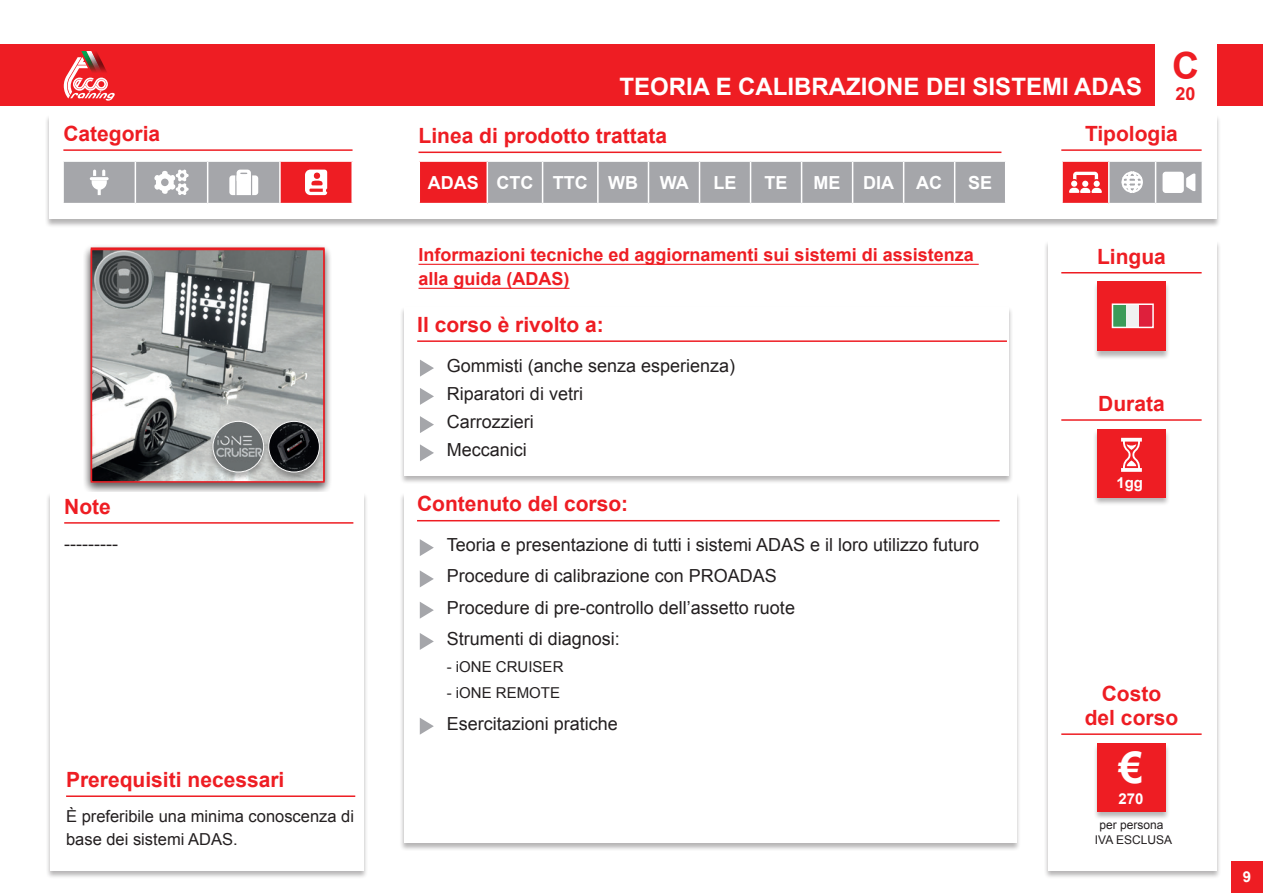
<style>
.page{position:relative;width:1263px;height:893px;background:#fff}
.page>*{position:absolute;margin:0;border:0;box-sizing:border-box;transform-origin:0 0}
.t1{font:700 43.5px "Arial";color:#fff}
.t2{font:700 37.5px "Arial";color:#ee1d23}
.t3{font:700 24px "Arial";color:#fff}
.t4{font:700 21px/24px "Arial";color:#ee1d23;text-align:center}
.t5{font:18px/28.2px "Arial";color:#231f20}
.t6{font:700 18px/24px "Arial";color:#ee1d23}
.t7{font:700 18px "Arial";color:#fff}
.t8{font:16.5px/22.5px "Arial";color:#231f20}
.t9{font:15px "Arial";color:#231f20}
.t10{font:700 15px "Arial";color:#fff}
.t11{font:12px/15px "Arial";color:#231f20;text-align:center}
</style>
<div class="page">
<div style="left:1231px;top:861px;width:32px;height:32px;background:#ee1d23"></div>
<div style="left:0;top:45px;width:1263px;height:61px;background:#ee1d23"></div>
<svg style="left:64px;top:51px;width:51px;height:50px"></svg>
<div style="left:44px;top:115px;width:1177px;height:113px;background:#231f20;opacity:.33"></div>
<div style="left:49px;top:115px;width:1167px;height:104px;background:#fff"></div>
<hr style="left:63px;top:149px;width:290px;height:2px;background:#ee1d23">
<div style="left:82px;top:245px;width:250px;height:250px;background:#231f20;opacity:.5"></div>
<img style="left:94px;top:252px;width:228px;height:228px">
<div style="left:91px;top:249px;width:234px;height:234px;border:2px solid #ee1d23"></div>
<div style="left:399px;top:307px;width:614px;height:177px;background:#231f20;opacity:.33"></div>
<div style="left:404px;top:307px;width:605px;height:168px;background:#fff"></div>
<hr style="left:417px;top:340px;width:590px;height:2px;background:#ee1d23">
<svg style="left:420px;top:360px;width:14px;height:17px"></svg>
<svg style="left:420px;top:388px;width:14px;height:17px"></svg>
<svg style="left:420px;top:416px;width:14px;height:17px"></svg>
<svg style="left:420px;top:444px;width:14px;height:17px"></svg>
<div style="left:400px;top:492px;width:621px;height:360px;background:#231f20;opacity:.33"></div>
<div style="left:404px;top:493px;width:612px;height:350px;background:#fff"></div>
<hr style="left:417px;top:520px;width:583px;height:1px;background:#ee1d23">
<svg style="left:420px;top:539px;width:14px;height:17px"></svg>
<svg style="left:420px;top:570px;width:14px;height:17px"></svg>
<svg style="left:420px;top:602px;width:14px;height:17px"></svg>
<svg style="left:420px;top:633px;width:14px;height:17px"></svg>
<svg style="left:420px;top:718px;width:14px;height:17px"></svg>
<div style="left:46px;top:492px;width:322px;height:388px;background:#231f20;opacity:.33"></div>
<div style="left:51px;top:493px;width:313px;height:378px;background:#fff"></div>
<hr style="left:64px;top:522px;width:289px;height:2px;background:#ee1d23">
<hr style="left:418px;top:152px;width:583px;height:1px;background:#ee1d23">
<hr style="left:1061px;top:149px;width:140px;height:2px;background:#ee1d23">
<div style="left:1062px;top:161px;width:47px;height:43px;background:#ee1d23"></div>
<hr style="left:1061px;top:160px;width:48px;height:2px;background:#fff">
<hr style="left:1061px;top:162px;width:2px;height:41px;background:#fff">
<hr style="left:1108px;top:162px;width:1px;height:41px;background:#fff">
<hr style="left:1061px;top:203px;width:48px;height:1px;background:#fff">
<svg style="left:1069px;top:172px;width:33px;height:21px"></svg>
<svg style="left:1109px;top:161px;width:93px;height:43px"></svg>
<div style="left:1043px;top:241px;width:178px;height:639px;background:#231f20;opacity:.33"></div>
<div style="left:1048px;top:241px;width:169px;height:630px;background:#fff"></div>
<hr style="left:1061px;top:733px;width:140px;height:2px;background:#ee1d23">
<div style="left:1093px;top:743px;width:77px;height:77px;background:#231f20;opacity:.33"></div>
<div style="left:1097px;top:744px;width:68px;height:68px;background:#ee1d23"></div>
<div style="left:280px;top:161px;width:72px;height:43px;background:#ee1d23"></div>
<hr style="left:280px;top:160px;width:73px;height:2px;background:#fff">
<hr style="left:279px;top:162px;width:2px;height:41px;background:#fff">
<hr style="left:351px;top:162px;width:2px;height:41px;background:#fff">
<hr style="left:280px;top:203px;width:73px;height:1px;background:#fff">
<svg style="left:63px;top:161px;width:217px;height:43px"></svg>
<svg style="left:305px;top:170px;width:22px;height:25px"></svg>
<div style="left:419px;top:161px;width:68px;height:43px;background:#ee1d23"></div>
<div style="left:488px;top:162px;width:517px;height:41px;background:#a5a6aa"></div>
<hr style="left:418px;top:160px;width:69px;height:2px;background:#fff">
<hr style="left:418px;top:162px;width:2px;height:41px;background:#fff">
<hr style="left:486px;top:162px;width:2px;height:41px;background:#fff">
<hr style="left:542px;top:162px;width:1px;height:41px;background:#fff">
<hr style="left:597px;top:162px;width:2px;height:41px;background:#fff">
<hr style="left:648px;top:162px;width:1px;height:41px;background:#fff">
<hr style="left:750px;top:162px;width:1px;height:41px;background:#fff">
<hr style="left:801px;top:162px;width:1px;height:41px;background:#fff">
<hr style="left:852px;top:162px;width:1px;height:41px;background:#fff">
<hr style="left:903px;top:162px;width:1px;height:41px;background:#fff">
<hr style="left:954px;top:162px;width:1px;height:41px;background:#fff">
<hr style="left:418px;top:203px;width:69px;height:1px;background:#fff">
<hr style="left:699px;top:162px;width:1px;height:41px;background:#fff">
<hr style="left:418px;top:264px;width:561px;height:1px;background:#ee1d23">
<hr style="left:418px;top:288px;width:151px;height:1px;background:#ee1d23">
<hr style="left:66px;top:795px;width:289px;height:2px;background:#ee1d23">
<div style="left:1155px;top:25px;width:62px;height:85px;background:#fff"></div>
<hr style="left:1061px;top:272px;width:140px;height:1px;background:#ee1d23">
<div style="left:1093px;top:281px;width:77px;height:79px;background:#231f20;opacity:.33"></div>
<div style="left:1097px;top:281px;width:68px;height:70px;background:#ee1d23"></div>
<div style="left:1112px;top:304px;width:14px;height:23px;background:#3c9b59"></div>
<div style="left:1126px;top:304px;width:13px;height:23px;background:#f0f1f1"></div>
<div style="left:1139px;top:304px;width:14px;height:23px;background:#de203c"></div>
<div style="left:1112px;top:303px;width:42px;height:25px;border:2px solid #fff"></div>
<div style="left:264px;top:421px;width:60px;height:60px;background:#231f20;opacity:.33"></div>
<img style="left:269px;top:421px;width:50px;height:51px;border-radius:25px">
<div style="left:269px;top:421px;width:51px;height:51px;border:1px solid #fff;border-radius:50%"></div>
<div style="left:208px;top:421px;width:60px;height:60px;background:#231f20;opacity:.33"></div>
<img style="left:213px;top:422px;width:50px;height:50px">
<div style="left:213px;top:421px;width:51px;height:51px;border:1px solid #fff;border-radius:50%"></div>
<hr style="left:1061px;top:419px;width:140px;height:2px;background:#ee1d23">
<div style="left:1093px;top:429px;width:77px;height:78px;background:#231f20;opacity:.33"></div>
<div style="left:1097px;top:429px;width:68px;height:69px;background:#ee1d23"></div>
<svg style="left:1121px;top:438px;width:21px;height:34px"></svg>
<img style="left:95px;top:251px;width:58px;height:58px">
<p class="t4" style="left:63px;top:122px;width:98px">Categoria</p>
<p class="t4" style="left:64px;top:495px;width:48px">Note</p>
<p class="t5" style="left:64px;top:530px;width:55px">---------</p>
<p class="t4" style="left:66px;top:768px;width:220px">Prerequisiti necessari</p>
<p class="t8" style="left:66px;top:805px;width:289px">È preferibile una minima conoscenza di base dei sistemi ADAS.</p>
<h3 class="t3" style="left:619px;top:71px;width:524px">TEORIA E CALIBRAZIONE DEI SISTEMI ADAS</h3>
<h2 class="t2" style="left:1172px;top:41px;width:29px">C</h2>
<p class="t6" style="left:1175px;top:82px;width:22px">20</p>
<p class="t4" style="left:418px;top:124px;width:250px">Linea di prodotto trattata</p>
<p class="t4" style="left:1085px;top:122px;width:94px">Tipologia</p>
<p class="t7" style="left:428px;top:171px;width:263px">ADAS CTC TTC WB WA</p>
<p class="t7" style="left:713px;top:171px;width:25px">LE</p>
<p class="t7" style="left:765px;top:171px;width:25px">TE</p>
<p class="t7" style="left:814px;top:171px;width:130px">ME DIA AC</p>
<p class="t7" style="left:968px;top:171px;width:26px">SE</p>
<p class="t6" style="left:418px;top:244px;width:557px">Informazioni tecniche ed aggiornamenti sui sistemi di assistenza alla guida (ADAS)</p>
<p class="t4" style="left:417px;top:313px;width:188px">Il corso è rivolto a:</p>
<p class="t5" style="left:447px;top:351px;width:290px">Gommisti (anche senza esperienza)<br>Riparatori di vetri<br>Carrozzieri<br>Meccanici</p>
<p class="t4" style="left:417px;top:493px;width:213px">Contenuto del corso:</p>
<p class="t5" style="left:447px;top:529px;width:534px;line-height:31.2px">Teoria e presentazione di tutti i sistemi ADAS e il loro utilizzo futuro Procedure di calibrazione con PROADAS<br>Procedure di pre-controllo dell’assetto ruote<br>Strumenti di diagnosi:</p>
<p class="t9" style="left:447px;top:657px;width:118px">- iONE CRUISER</p>
<p class="t9" style="left:447px;top:683px;width:115px">- iONE REMOTE</p>
<p class="t5" style="left:447px;top:709px;width:173px">Esercitazioni pratiche</p>
<p class="t4" style="left:1097px;top:245px;width:70px">Lingua</p>
<p class="t4" style="left:1098px;top:392px;width:68px">Durata</p>
<p class="t10" style="left:1116px;top:473px;width:28px">1gg</p>
<p class="t4" style="left:1085px;top:682px;width:95px">Costo del corso</p>
<h1 class="t1" style="left:1119px;top:739px;width:26px">€</h1>
<p class="t10" style="left:1118px;top:789px;width:27px">270</p>
<p class="t11" style="left:1095px;top:818px;width:79px">per persona<br>IVA ESCLUSA</p>
<p class="t10" style="left:1243px;top:866px;width:10px">9</p>
</div>
